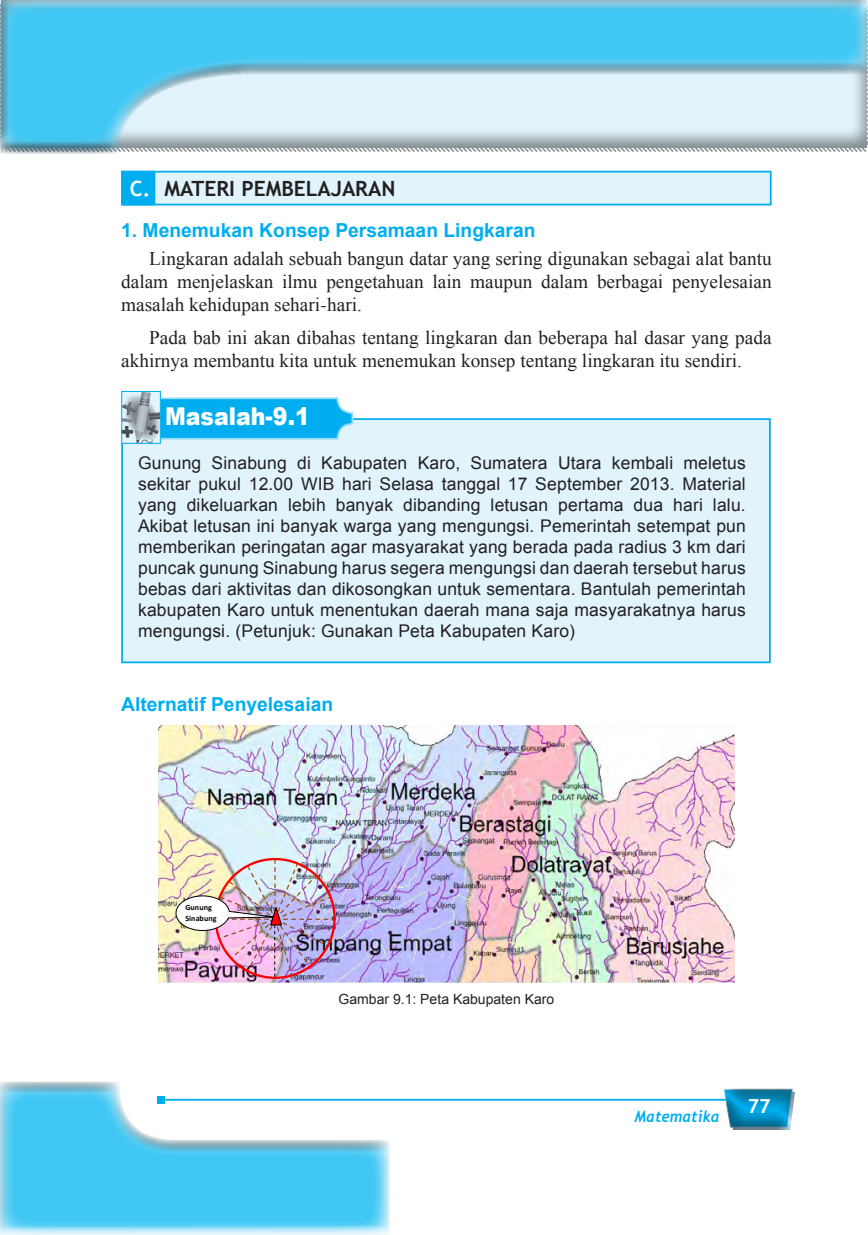
<style>
.page{position:relative;width:868px;height:1235px;background:#fff}
.page>*{position:absolute;margin:0;border:0;box-sizing:border-box;transform-origin:0 0}
.t1{font:900 24.5px "Arial";color:#fff;scale:.9 1}
.t2{font:700 21px "Trebuchet MS";color:#231f20}
.BODI_TEKS__TimesNR_1{font:19.25px/23.1px "Times New Roman";color:#231f20;text-align:justify}
.JUDUL_BAB_ARIAL_BOLD{font:700 19.25px "Arial";color:#00aeef}
.t3{font:700 19.25px "Trebuchet MS";color:#fff}
.t4{font:17.5px/21px "Arial";letter-spacing:.01em;color:#231f20;text-align:justify}
.t5{font:italic 700 15.75px "Trebuchet";color:#00aeef;scale:.95 1}
.KET_GAMBAR{font:14px "Arial";color:#231f20}
.t6{font:700 8.05px/11.4px "Calibri";letter-spacing:.015em;color:#000}
.s1{color:#fff}
.s2{font-family:"Adobe Hebrew"}
</style>
<div class="page">
<hr style="left:161px;top:1098px;width:620px;height:2px;background:#00aeef">
<div style="left:720px;top:1086px;width:75px;height:43px;background:linear-gradient(to right,#eff1f2,#dfe1e2)"></div>
<div style="left:720px;top:1089px;width:75px;height:41px;background:#231f20;opacity:.75"></div>
<div style="left:0;top:0;width:867px;height:156px;background:#231f20;opacity:.75"></div>
<div style="left:0;top:1079px;width:390px;height:154px;background:#231f20;opacity:.75"></div>
<div style="left:121px;top:418px;width:649px;height:245px;background:#e1f4fc;border:2px solid #00aeef"></div>
<div style="left:143px;top:398px;width:209px;height:40px;background:#00aeef;border-radius:15px"></div>
<div style="left:142px;top:397px;width:211px;height:42px;border:2px solid #97daf8;border-radius:15px"></div>
<img style="left:123px;top:393px;width:36px;height:48px">
<div style="left:121px;top:391px;width:40px;height:52px;border:1px solid #00aeef"></div>
<img style="left:158px;top:725px;width:576px;height:257px">
<img style="left:175px;top:859px;width:158px;height:118px">
<div style="left:121px;top:171px;width:650px;height:34px;background:#e1f4fc;border:2px solid #00aeef"></div>
<div style="left:121px;top:171px;width:34px;height:34px;background:#00aeef"></div>
<svg style="left:0;top:0;width:242px;height:153px"></svg>
<p class="t2" style="left:130px;top:175px;width:267px"><span class="s1">C.</span> MATERI PEMBELAJARAN</p>
<p class="JUDUL_BAB_ARIAL_BOLD" style="left:121px;top:217px;width:416px">1. Menemukan Konsep Persamaan Lingkaran</p>
<p class="BODI_TEKS__TimesNR_1" style="left:121px;top:247px;width:651px;text-indent:28px">Lingkaran adalah sebuah bangun datar yang sering digunakan sebagai alat bantu dalam menjelaskan ilmu pengetahuan lain maupun dalam berbagai penyelesaian masalah kehidupan sehari<span class="s2">-</span>hari.</p>
<p class="BODI_TEKS__TimesNR_1" style="left:121px;top:326px;width:651px;text-indent:28px">Pada bab ini akan dibahas tentang lingkaran dan beberapa hal dasar yang pada akhirnya membantu kita untuk menemukan konsep tentang lingkaran itu sendiri.</p>
<p class="t1" style="left:165px;top:398px;width:162px">Masalah-9.1</p>
<p class="t4" style="left:138px;top:452px;width:609px">Gunung Sinabung di Kabupaten Karo, Sumatera Utara kembali meletus sekitar pukul 12.00 WIB hari Selasa tanggal 17 September 2013. Material yang dikeluarkan lebih banyak dibanding letusan pertama dua hari lalu.<br>Akibat letusan ini banyak warga yang mengungsi. Pemerintah setempat pun memberikan peringatan agar masyarakat yang berada pada radius 3 km dari puncak gunung Sinabung harus segera mengungsi dan daerah tersebut harus bebas dari aktivitas dan dikosongkan untuk sementara. Bantulah pemerintah kabupaten Karo untuk menentukan daerah mana saja masyarakatnya harus mengungsi. (Petunjuk: Gunakan Peta Kabupaten Karo)</p>
<p class="JUDUL_BAB_ARIAL_BOLD" style="left:121px;top:691px;width:213px">Alternatif Penyelesaian</p>
<p class="t6" style="left:185px;top:900px;width:33px">Gunung<br>Sinabung</p>
<p class="KET_GAMBAR" style="left:338px;top:990px;width:217px">Gambar 9.1: Peta Kabupaten Karo</p>
<p class="t5" style="left:634px;top:1107px;width:91px">Matematika</p>
<p class="t3" style="left:747px;top:1094px;width:24px">77</p>
</div>
